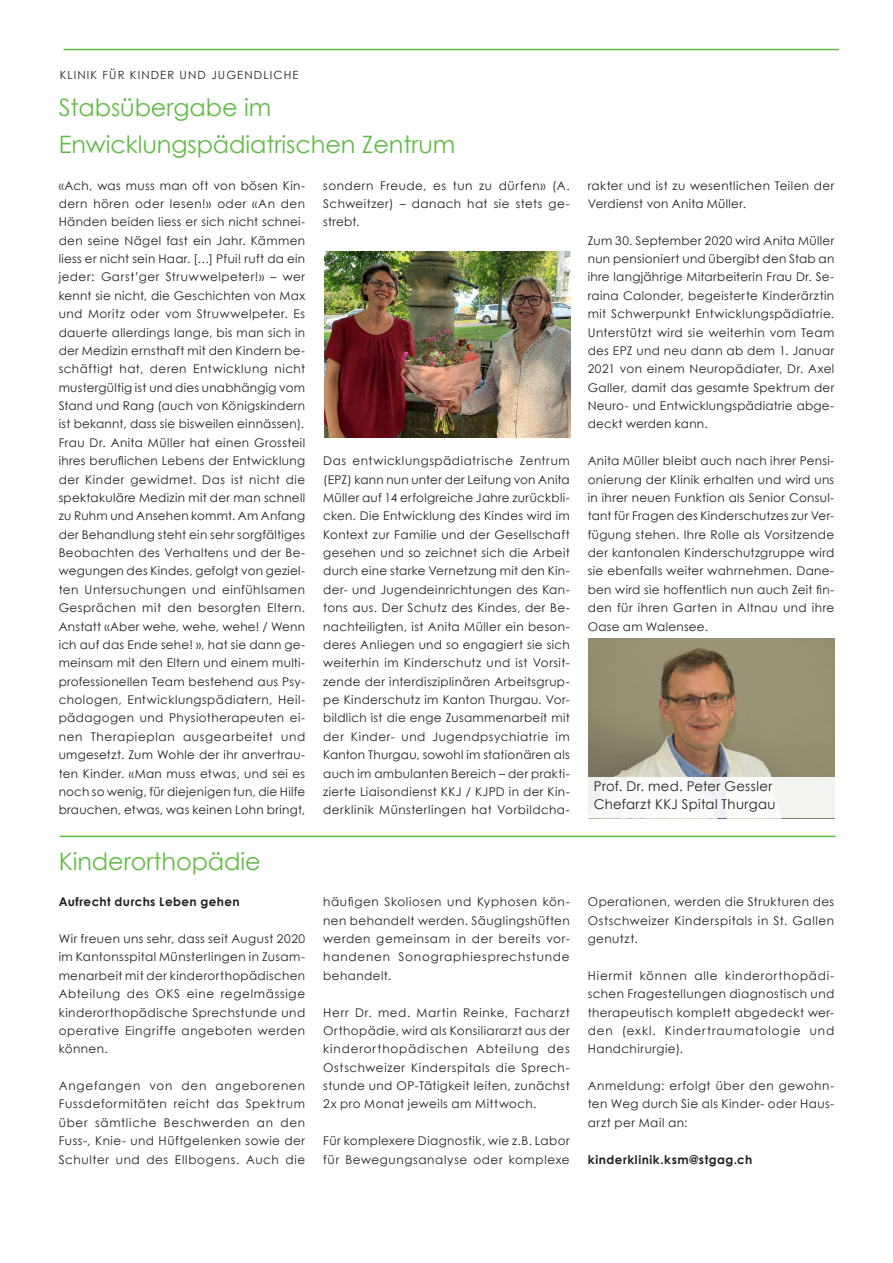
<style>
.page{position:relative;width:893px;height:1263px;background:#fff}
.page>*{position:absolute;margin:0;border:0;box-sizing:border-box;transform-origin:0 0}
.Titel_grün{font:24px "Century Gothic";letter-spacing:-.005em;color:#60bb46}
.Lauftext{font:13.5px "Century Gothic";letter-spacing:.025em;color:#231f20}
.Lauftext-2{font:12px/18.3px "Century Gothic";letter-spacing:.035em;color:#231f20;text-align:justify}
.Lauftext-3{font:700 12px "Century Gothic";letter-spacing:.035em;color:#231f20}
.Überschrift_1{font:11.25px "Century Gothic";letter-spacing:.1em;color:#231f20}
</style>
<div class="page">
<img style="left:588px;top:639px;width:247px;height:180px">
<div style="left:584px;top:777px;width:255px;height:41px;background:#fafaf8"></div>
<img style="left:325px;top:252px;width:246px;height:186px">
<hr style="left:60px;top:836px;width:775px;height:1px;background:#60bb46">
<hr style="left:64px;top:49px;width:775px;height:1px;background:#60bb46">
<p class="Überschrift_1" style="left:60px;top:67px;width:240px">KLINIK FÜR KINDER UND JUGENDLICHE</p>
<p class="Titel_grün" style="left:59px;top:91px;width:214px">Stabsübergabe im</p>
<p class="Titel_grün" style="left:59px;top:127px;width:398px">Enwicklungspädiatrischen Zentrum</p>
<p class="Lauftext-2" style="left:59px;top:176px;width:248px">«Ach, was muss man oft von bösen Kin&shy;dern hören oder lesen!» oder «An den Händen beiden liess er sich nicht schnei&shy;den seine Nägel fast ein Jahr. Kämmen liess er nicht sein Haar. […] Pfui! ruft da ein jeder: Garst’ger Struwwelpeter!» – wer kennt sie nicht, die Geschichten von Max und Moritz oder vom Struwwelpeter. Es dauerte allerdings lange, bis man sich in der Medizin ernsthaft mit den Kindern be&shy;schäftigt hat, deren Entwicklung nicht mustergültig ist und dies unabhängig vom Stand und Rang (auch von Königskindern ist bekannt, dass sie bisweilen einnässen).</p>
<p class="Lauftext-2" style="left:59px;top:433px;width:248px">Frau Dr. Anita Müller hat einen Grossteil ihres beruflichen Lebens der Entwicklung der Kinder gewidmet. Das ist nicht die spektakuläre Medizin mit der man schnell zu Ruhm und Ansehen kommt. Am Anfang der Behandlung steht ein sehr sorgfältiges Beobachten des Verhaltens und der Be&shy;wegungen des Kindes, gefolgt von geziel&shy;ten Untersuchungen und einfühlsamen Gesprächen mit den besorgten Eltern.<br>Anstatt «Aber wehe, wehe, wehe! / Wenn ich auf das Ende sehe! », hat sie dann ge&shy;meinsam mit den Eltern und einem multi&shy;professionellen Team bestehend aus Psy&shy;chologen, Entwicklungspädiatern, Heil&shy;pädagogen und Physiotherapeuten ei&shy;nen Therapieplan ausgearbeitet und umgesetzt. Zum Wohle der ihr anvertrau&shy;ten Kinder. «Man muss etwas, und sei es noch so wenig, für diejenigen tun, die Hilfe brauchen, etwas, was keinen Lohn bringt,</p>
<p class="Titel_grün" style="left:59px;top:844px;width:204px">Kinderorthopädie</p>
<p class="Lauftext-3" style="left:59px;top:893px;width:183px">Aufrecht durchs Leben gehen</p>
<p class="Lauftext-2" style="left:59px;top:929px;width:248px">Wir freuen uns sehr, dass seit August 2020 im Kantonsspital Münsterlingen in Zusam&shy;menarbeit mit der kinderorthopädischen Abteilung des OKS eine regelmässige kinderorthopädische Sprechstunde und operative Eingriffe angeboten werden können.</p>
<p class="Lauftext-2" style="left:59px;top:1076px;width:248px">Angefangen von den angeborenen Fussdeformitäten reicht das Spektrum über sämtliche Beschwerden an den Fuss-, Knie- und Hüftgelenken sowie der Schulter und des Ellbogens. Auch die</p>
<p class="Lauftext-2" style="left:323px;top:176px;width:248px">sondern Freude, es tun zu dürfen» (A.<br>Schweitzer) – danach hat sie stets ge&shy;strebt.</p>
<p class="Lauftext-2" style="left:323px;top:451px;width:248px">Das entwicklungspädiatrische Zentrum (EPZ) kann nun unter der Leitung von Anita Müller auf 14 erfolgreiche Jahre zurückbli&shy;cken. Die Entwicklung des Kindes wird im Kontext zur Familie und der Gesellschaft gesehen und so zeichnet sich die Arbeit durch eine starke Vernetzung mit den Kin&shy;der- und Jugendeinrichtungen des Kan&shy;tons aus. Der Schutz des Kindes, der Be&shy;nachteiligten, ist Anita Müller ein beson&shy;deres Anliegen und so engagiert sie sich weiterhin im Kinderschutz und ist Vorsit&shy;zende der interdisziplinären Arbeitsgrup&shy;pe Kinderschutz im Kanton Thurgau. Vor&shy;bildlich ist die enge Zusammenarbeit mit der Kinder- und Jugendpsychiatrie im Kanton Thurgau, sowohl im stationären als auch im ambulanten Bereich – der prakti&shy;zierte Liaisondienst KKJ / KJPD in der Kin&shy;derklinik Münsterlingen hat Vorbildcha-</p>
<p class="Lauftext-2" style="left:323px;top:892px;width:248px">häufigen Skoliosen und Kyphosen kön&shy;nen behandelt werden. Säuglingshüften werden gemeinsam in der bereits vor&shy;handenen Sonographiesprechstunde behandelt.</p>
<p class="Lauftext-2" style="left:323px;top:1003px;width:248px">Herr Dr. med. Martin Reinke, Facharzt Orthopädie, wird als Konsiliararzt aus der kinderorthopädischen Abteilung des Ostschweizer Kinderspitals die Sprech&shy;stunde und OP-Tätigkeit leiten, zunächst 2x pro Monat jeweils am Mittwoch.</p>
<p class="Lauftext-2" style="left:323px;top:1131px;width:248px">Für komplexere Diagnostik, wie z.B. Labor für Bewegungsanalyse oder komplexe</p>
<p class="Lauftext-2" style="left:588px;top:176px;width:248px">rakter und ist zu wesentlichen Teilen der<br>Verdienst von Anita Müller.</p>
<p class="Lauftext-2" style="left:588px;top:231px;width:248px">Zum 30. September 2020 wird Anita Müller nun pensioniert und übergibt den Stab an ihre langjährige Mitarbeiterin Frau Dr. Se&shy;raina Calonder, begeisterte Kinderärztin mit Schwerpunkt Entwicklungspädiatrie.<br>Unterstützt wird sie weiterhin vom Team des EPZ und neu dann ab dem 1. Januar 2021 von einem Neuropädiater, Dr. Axel Galler, damit das gesamte Spektrum der Neuro- und Entwicklungspädiatrie abge&shy;deckt werden kann.</p>
<p class="Lauftext-2" style="left:588px;top:451px;width:248px">Anita Müller bleibt auch nach ihrer Pensi&shy;onierung der Klinik erhalten und wird uns in ihrer neuen Funktion als Senior Consul&shy;tant für Fragen des Kinderschutzes zur Ver&shy;fügung stehen. Ihre Rolle als Vorsitzende der kantonalen Kinderschutzgruppe wird sie ebenfalls weiter wahrnehmen. Dane&shy;ben wird sie hoffentlich nun auch Zeit fin&shy;den für ihren Garten in Altnau und ihre Oase am Walensee.</p>
<p class="Lauftext" style="left:594px;top:777px;width:180px">Prof. Dr. med. Peter Gessler</p>
<p class="Lauftext" style="left:594px;top:795px;width:183px">Chefarzt KKJ Spital Thurgau</p>
<p class="Lauftext-2" style="left:588px;top:892px;width:248px">Operationen, werden die Strukturen des Ostschweizer Kinderspitals in St. Gallen genutzt.</p>
<p class="Lauftext-2" style="left:588px;top:966px;width:248px">Hiermit können alle kinderorthopädi&shy;schen Fragestellungen diagnostisch und therapeutisch komplett abgedeckt wer&shy;den (exkl. Kindertraumatologie und Handchirurgie).</p>
<p class="Lauftext-2" style="left:588px;top:1076px;width:248px">Anmeldung: erfolgt über den gewohn&shy;ten Weg durch Sie als Kinder- oder Haus&shy;arzt per Mail an:</p>
<p class="Lauftext-3" style="left:588px;top:1150px;width:166px">kinderklinik.ksm@stgag.ch</p>
</div>
